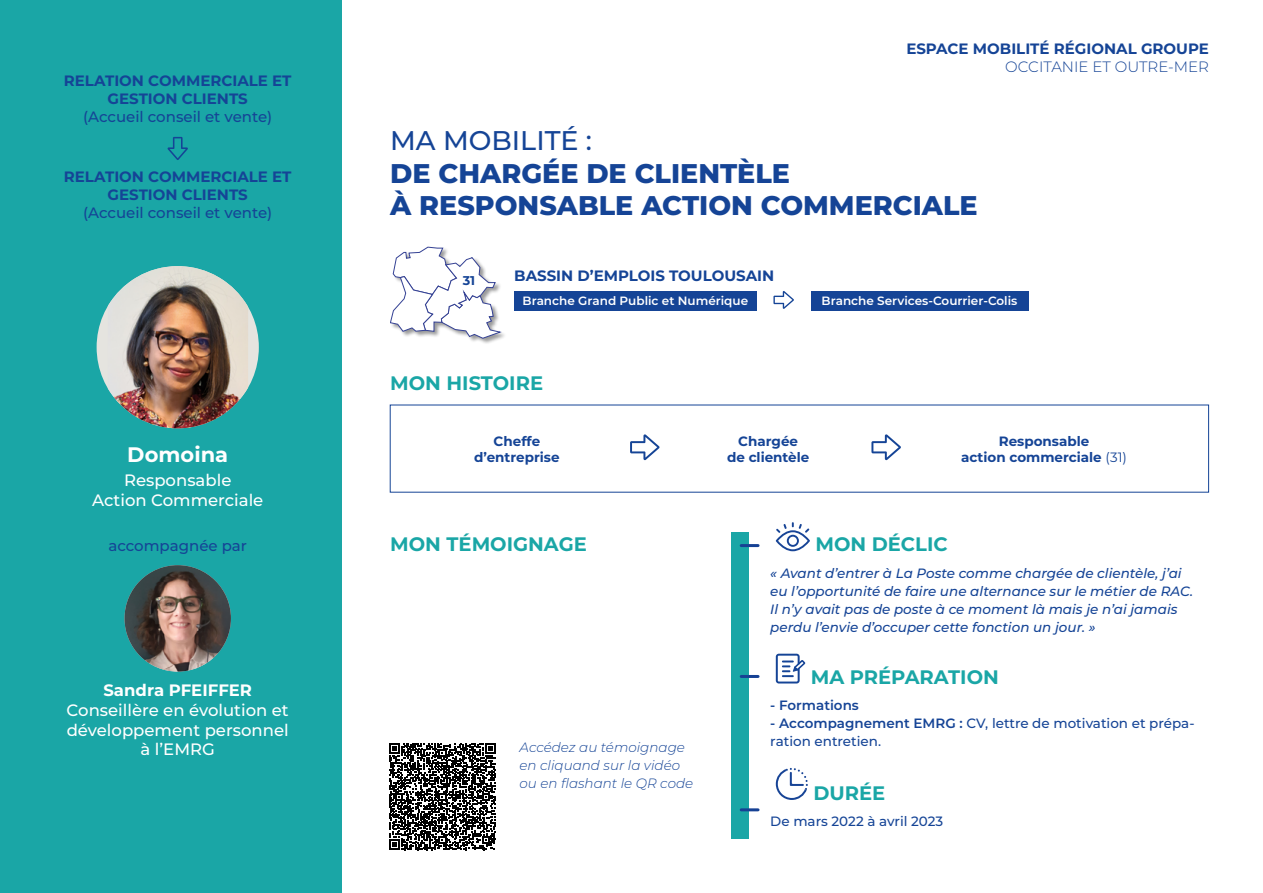
<style>
.page{position:relative;width:1263px;height:893px;background:#fff}
.page>*{position:absolute;margin:0;border:0;box-sizing:border-box;transform-origin:0 0}
.t1{font:800 27px/32.4px "Montserrat";color:#154496}
.t2{font:500 27px "Montserrat";color:#154496}
.t3{font:700 21px "Montserrat";color:#fff}
.t4{font:700 19.5px "Montserrat";color:#1aa6a6}
.t5{font:500 16.5px/19.8px "Montserrat";color:#fff;text-align:center}
.t6{font:700 16.5px "Montserrat";color:#fff}
.t7{font:700 15px/18px "Montserrat";color:#154496;text-align:center}
.t8{font:500 15px "Montserrat";color:#154496}
.t9{font:300 15px "Montserrat";color:#154496}
.t10{font:italic 500 13.5px/18px "Montserrat";color:#154496}
.t11{font:500 13.5px/18px "Montserrat";color:#154496}
.t12{font:700 13.5px/16.2px "Montserrat";color:#154496;text-align:center}
.t13{font:italic 300 13.5px/18px "Montserrat";color:#154496}
.t14{font:600 13.5px "Montserrat";color:#154496}
.t15{font:700 12.75px "Montserrat";color:#154496}
.t16{font:600 12px "Montserrat";color:#fff}
.s1{font-weight:400}
.s2{font-weight:600}
</style>
<div class="page">
<div style="left:0;top:0;width:341px;height:893px;background:#1aa6a6"></div>
<div style="left:97px;top:266px;width:162px;height:162px;background:#e5e4df;border-radius:50%"></div>
<img style="left:108px;top:266px;width:140px;height:162px">
<svg style="left:167px;top:137px;width:21px;height:23px"></svg>
<svg style="left:630px;top:434px;width:29px;height:26px"></svg>
<svg style="left:871px;top:434px;width:30px;height:26px"></svg>
<svg style="left:773px;top:291px;width:21px;height:18px"></svg>
<div style="left:811px;top:291px;width:217px;height:19px;background:#154496"></div>
<div style="left:514px;top:291px;width:242px;height:19px;background:#154496"></div>
<div style="left:390px;top:247px;width:117px;height:98px;background:#000;opacity:.4"></div>
<svg style="left:390px;top:247px;width:112px;height:92px"></svg>
<svg style="left:389px;top:743px;width:107px;height:107px"></svg>
<svg style="left:776px;top:522px;width:34px;height:29px"></svg>
<svg style="left:776px;top:654px;width:29px;height:29px"></svg>
<svg style="left:776px;top:768px;width:32px;height:32px"></svg>
<img style="left:124px;top:565px;width:107px;height:107px;border-radius:53px">
<div style="left:731px;top:532px;width:17px;height:307px;background:#1aa6a6"></div>
<hr style="left:741px;top:544px;width:17px;height:3px;background:#164194">
<hr style="left:741px;top:675px;width:17px;height:3px;background:#164194">
<hr style="left:741px;top:808px;width:17px;height:3px;background:#164194">
<p class="t7" style="left:64px;top:71px;width:229px">RELATION COMMERCIALE ET<br>GESTION CLIENTS</p>
<p class="t8" style="left:83px;top:107px;width:191px">(Accueil conseil et vente)</p>
<p class="t7" style="left:64px;top:167px;width:229px">RELATION COMMERCIALE ET<br>GESTION CLIENTS</p>
<p class="t8" style="left:83px;top:203px;width:191px">(Accueil conseil et vente)</p>
<h2 class="t3" style="left:127px;top:439px;width:102px">Domoina</h2>
<p class="t5" style="left:92px;top:469px;width:173px">Responsable<br>Action Commerciale</p>
<p class="t8" style="left:108px;top:536px;width:140px">accompagnée par</p>
<p class="t6" style="left:103px;top:678px;width:150px">Sandra PFEIFFER</p>
<p class="t5" style="left:67px;top:699px;width:224px">Conseillère en évolution et développement personnel à l’EMRG</p>
<p class="t7" style="left:906px;top:39px;width:304px">ESPACE MOBILITÉ RÉGIONAL GROUPE</p>
<p class="t9" style="left:1005px;top:57px;width:205px">OCCITANIE ET OUTRE-MER</p>
<h1 class="t2" style="left:390px;top:122px;width:203px">MA MOBILITÉ :</h1>
<h1 class="t1" style="left:390px;top:156px;width:589px">DE CHARGÉE DE CLIENTÈLE<br>À RESPONSABLE ACTION COMMERCIALE</h1>
<p class="t15" style="left:463px;top:271px;width:14px">31</p>
<p class="t7" style="left:514px;top:266px;width:262px">BASSIN D’EMPLOIS TOULOUSAIN</p>
<p class="t16" style="left:523px;top:292px;width:227px">Branche Grand Public et Numérique</p>
<h3 class="t4" style="left:390px;top:369px;width:154px">MON HISTOIRE</h3>
<p class="t16" style="left:822px;top:292px;width:197px">Branche Services-Courrier-Colis</p>
<p class="t12" style="left:727px;top:432px;width:84px">Chargée<br>de clientèle</p>
<p class="t12" style="left:474px;top:432px;width:87px">Cheffe d’entreprise</p>
<p class="t12" style="left:961px;top:432px;width:167px">Responsable<br>action commerciale <span class="s1">(31)</span></p>
<h3 class="t4" style="left:390px;top:530px;width:198px">MON TÉMOIGNAGE</h3>
<p class="t13" style="left:520px;top:738px;width:175px">Accédez au témoignage en cliquand sur la vidéo ou en flashant le QR code</p>
<h3 class="t4" style="left:815px;top:530px;width:134px">MON DÉCLIC</h3>
<p class="t10" style="left:770px;top:563px;width:424px">« Avant d’entrer à La Poste comme chargée de clientèle, j’ai eu l’opportunité de faire une alternance sur le métier de RAC.<br>Il n’y avait pas de poste à ce moment là mais je n’ai jamais perdu l’envie d’occuper cette fonction un jour. »</p>
<h3 class="t4" style="left:811px;top:662px;width:190px">MA PRÉPARATION</h3>
<p class="t14" style="left:770px;top:696px;width:90px">- Formations</p>
<p class="t11" style="left:770px;top:714px;width:426px"><span class="s2">- Accompagnement EMRG :</span> CV, lettre de motivation et prépa&shy;ration entretien.</p>
<h3 class="t4" style="left:813px;top:779px;width:73px">DURÉE</h3>
<p class="t11" style="left:770px;top:812px;width:175px">De mars 2022 à avril 2023</p>
</div>
